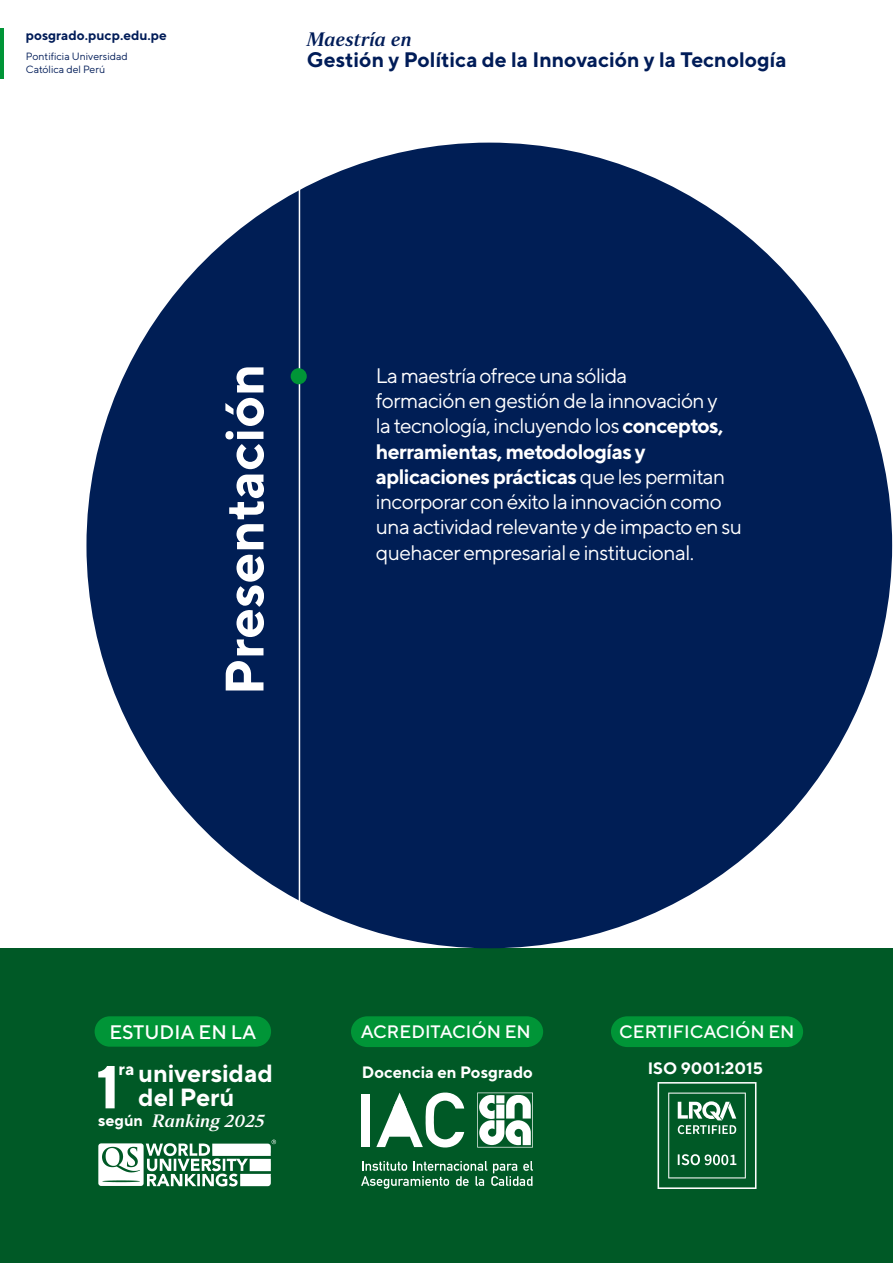
<style>
.page{position:relative;width:893px;height:1263px;background:#fff}
.page>*{position:absolute;margin:0;border:0;box-sizing:border-box;transform-origin:0 0}
.t1{font:700 60.6px "TT Norms Pro";color:#fff}
.t2{font:700 54px "TT Norms";color:#fff}
.t3{font:700 24.9px/24px "TT Norms Pro";color:#fff}
.t4{font:21px/25.2px "TT Norms";letter-spacing:-.03em;color:#fff}
.t5{font:700 21px "TT Norms";letter-spacing:-.005em;color:#001c58}
.t6{font:500 19.5px "TT Norms";color:#fff}
.t7{font:19.5px "Strato Pro Demi Bold It";color:#001c58}
.t8{font:500 18px "TT Norms";color:#fff}
.t9{font:18px "Strato Pro Demi Bold It";color:#fff}
.t10{font:700 16.5px "TT Norms";color:#fff}
.t11{font:700 15.9px "TT Norms Pro";color:#fff}
.t12{font:700 13.5px "TT Norms";color:#001c58}
.t13{font:10.5px/13.8px "TT Norms";color:#001c58}
.s1{font-weight:700}
</style>
<div class="page">
<div style="left:0;top:948px;width:893px;height:315px;background:#005926"></div>
<div style="left:86px;top:143px;width:806px;height:805px;background:#001e55;border-radius:50%"></div>
<svg style="left:98px;top:1139px;width:178px;height:47px"></svg>
<div style="left:95px;top:1016px;width:176px;height:31px;background:#009537;border-radius:15px"></div>
<hr style="left:299px;top:0;width:1px;height:941px;background:#fff">
<div style="left:291px;top:368px;width:16px;height:16px;background:#009537;border-radius:50%"></div>
<hr style="left:0;top:28px;width:4px;height:50px;background:#009537">
<div style="left:351px;top:1016px;width:192px;height:31px;background:#009537"></div>
<svg style="left:361px;top:1161px;width:172px;height:28px"></svg>
<svg style="left:477px;top:1092px;width:56px;height:55px"></svg>
<div style="left:361px;top:1094px;width:8px;height:53px;background:#fff"></div>
<svg style="left:376px;top:1092px;width:88px;height:55px"></svg>
<svg style="left:657px;top:1082px;width:99px;height:107px"></svg>
<svg style="left:611px;top:1016px;width:192px;height:31px;background:#009236"></svg>
<p class="t12" style="left:26px;top:27px;width:143px">posgrado.pucp.edu.pe</p>
<p class="t13" style="left:26px;top:49px;width:104px">Pontificia Universidad<br>Católica del Perú</p>
<p class="t7" style="left:307px;top:27px;width:107px">Maestría en</p>
<p class="t5" style="left:307px;top:46px;width:481px">Gestión y Política de la Innovación y la Tecnología</p>
<h2 class="t2" style="left:211px;top:695px;width:333px;rotate:-90deg">Presentación</h2>
<p class="t4" style="left:376px;top:363px;width:368px">La maestría ofrece una sólida<br>formación en gestión de la innovación y<br>la tecnología, incluyendo los <span class="s1">conceptos, herramientas, metodologías y aplicaciones prácticas</span> que les permitan incorporar con éxito la innovación como una actividad relevante y de impacto en su quehacer empresarial e institucional.</p>
<p class="t6" style="left:109px;top:1020px;width:149px">ESTUDIA EN LA</p>
<h1 class="t1" style="left:96px;top:1047px;width:25px">1</h1>
<p class="t3" style="left:138px;top:1060px;width:136px;text-indent:-20px"><sup>ra</sup> universidad del Perú</p>
<p class="t11" style="left:98px;top:1110px;width:46px">según</p>
<p class="t9" style="left:152px;top:1109px;width:114px">Ranking 2025</p>
<p class="t8" style="left:361px;top:1021px;width:172px">ACREDITACIÓN EN</p>
<p class="t10" style="left:362px;top:1062px;width:173px">Docencia en Posgrado</p>
<p class="t8" style="left:619px;top:1021px;width:177px">CERTIFICACIÓN EN</p>
<p class="t10" style="left:648px;top:1058px;width:117px">ISO 9001:2015</p>
</div>
